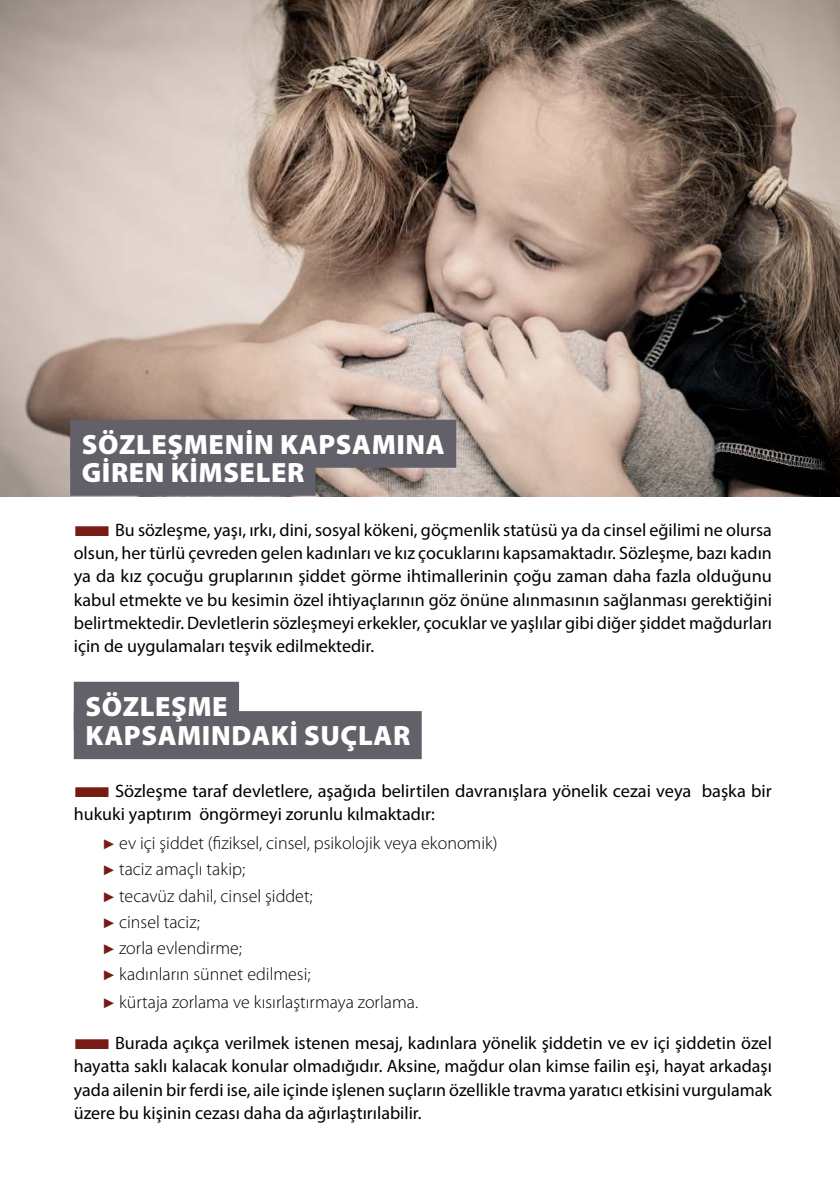
<style>
.page{position:relative;width:840px;height:1191px;background:#fff}
.page>*{position:absolute;margin:0;border:0;box-sizing:border-box;transform-origin:0 0}
.t1{font:900 28px/29.4px "Myriad Pro";letter-spacing:.02em;color:#fff}
.t2{font:18px/23.4px "Myriad Pro";color:#000;text-align:justify}
.t3{font:300 18px/26.2px "Myriad Pro";color:#000}
.s1{color:#771b14}
.s2{font-family:"Arial";font-weight:400;font-size:14px;color:#771b14}
</style>
<div class="page">
<img style="left:1px;top:0;width:838px;height:496px">
<div style="left:74px;top:682px;width:165px;height:48px;background:#626068"></div>
<div style="left:74px;top:711px;width:347px;height:48px;background:#626068"></div>
<div style="left:70px;top:420px;width:386px;height:48px;background:#626068"></div>
<div style="left:70px;top:448px;width:245px;height:48px;background:#626068"></div>
<img style="left:0;top:0;width:1px;height:1191px">
<h1 class="t1" style="left:82px;top:429px;width:364px;line-height:28px">SÖZLEŞMENİN KAPSAMINA<br>GİREN KİMSELER</h1>
<p class="t2" style="left:74px;top:517px;width:699px"><span class="s1">■</span>Bu sözleşme, yaşı, ırkı, dini, sosyal kökeni, göçmenlik statüsü ya da cinsel eğilimi ne olursa olsun, her türlü çevreden gelen kadınları ve kız çocuklarını kapsamaktadır. Sözleşme, bazı kadın ya da kız çocuğu gruplarının şiddet görme ihtimallerinin çoğu zaman daha fazla olduğunu kabul etmekte ve bu kesimin özel ihtiyaçlarının göz önüne alınmasının sağlanması gerektiğini belirtmektedir. Devletlerin sözleşmeyi erkekler, çocuklar ve yaşlılar gibi diğer şiddet mağdurları için de uygulamaları teşvik edilmektedir.</p>
<h1 class="t1" style="left:85px;top:690px;width:326px">SÖZLEŞME<br>KAPSAMINDAKİ SUÇLAR</h1>
<p class="t2" style="left:74px;top:779px;width:699px"><span class="s1">■</span>Sözleşme taraf devletlere, aşağıda belirtilen davranışlara yönelik cezai veya başka bir hukuki yaptırım öngörmeyi zorunlu kιlmaktadιr:</p>
<p class="t3" style="left:102px;top:830px;width:396px"><span class="s2">►</span> ev içi şiddet (fiziksel, cinsel, psikolojik veya ekonomik) <span class="s2">►</span> taciz amaçlı takip;<br><span class="s2">►</span> tecavüz dahil, cinsel şiddet;<br><span class="s2">►</span> cinsel taciz;<br><span class="s2">►</span> zorla evlendirme;<br><span class="s2">►</span> kadınların sünnet edilmesi;</p>
<p class="t3" style="left:102px;top:989px;width:317px"><span class="s2">►</span> kürtaja zorlama ve kısırlaştırmaya zorlama.</p>
<p class="t2" style="left:74px;top:1030px;width:699px"><span class="s1">■</span>Burada açıkça verilmek istenen mesaj, kadınlara yönelik şiddetin ve ev içi şiddetin özel hayatta saklı kalacak konular olmadığıdır. Aksine, mağdur olan kimse failin eşi, hayat arkadaşı yada ailenin bir ferdi ise, aile içinde işlenen suçların özellikle travma yaratıcı etkisini vurgulamak üzere bu kişinin cezası daha da ağırlaştırılabilir.</p>
</div>
